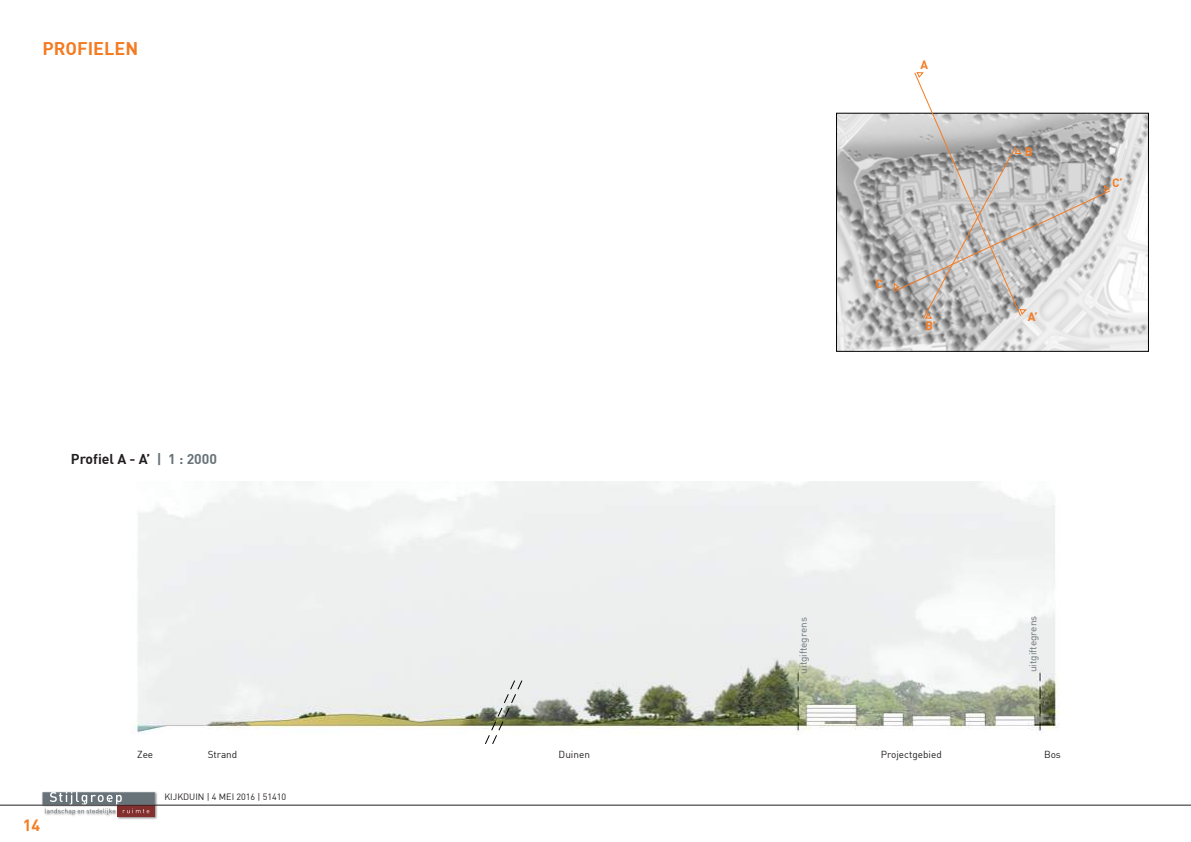
<style>
.page{position:relative;width:1191px;height:842px;background:#fff}
.page>*{position:absolute;margin:0;border:0;box-sizing:border-box;transform-origin:0 0}
.t1{font:700 18px "DIN";color:#f47b21}
.t2{font:700 16px "DIN";color:#f47b21}
.t3{font:700 14px "DIN";color:#231f20}
.t4{font:700 12px "DIN";color:#f47b21}
.t5{font:10px "DIN";color:#231f20}
.t6{font:10px "DIN";color:#687379}
.t7{font:9px "DIN";color:#231f20}
.s1{color:#687379}
</style>
<div class="page">
<img style="left:838px;top:115px;width:308px;height:235px">
<div style="left:836px;top:113px;width:312px;height:239px;border:1px solid #000"></div>
<img style="left:136px;top:482px;width:923px;height:252px">
<svg style="left:892px;top:72px;width:219px;height:248px"></svg>
<img style="left:40px;top:791px;width:118px;height:29px">
<div style="left:117px;top:805px;width:38px;height:12px;background:#822f2e"></div>
<svg style="left:43px;top:792px;width:112px;height:23px"></svg>
<hr style="left:0;top:805px;width:1191px;height:1px;background:#231f20">
<svg style="left:484px;top:679px;width:39px;height:65px"></svg>
<h1 class="t1" style="left:43px;top:37px;width:97px">PROFIELEN</h1>
<h3 class="t3" style="left:71px;top:449px;width:148px">Profiel A - A’ <span class="s1">| 1 : 2000</span></h3>
<p class="t4" style="left:920px;top:57px;width:9px">A</p>
<p class="t4" style="left:875px;top:276px;width:9px">C</p>
<p class="t4" style="left:925px;top:318px;width:13px">B’</p>
<p class="t4" style="left:1024px;top:144px;width:9px">B</p>
<p class="t4" style="left:1027px;top:309px;width:11px">A’</p>
<p class="t4" style="left:1112px;top:174px;width:12px">C’</p>
<h2 class="t2" style="left:23px;top:814px;width:19px">14</h2>
<p class="t6" style="left:797px;top:674px;width:58px;rotate:-90deg">uitgiftegrens</p>
<p class="t6" style="left:1026px;top:672px;width:58px;rotate:-90deg">uitgiftegrens</p>
<p class="t5" style="left:137px;top:748px;width:18px">Zee</p>
<p class="t5" style="left:208px;top:748px;width:31px">Strand</p>
<p class="t5" style="left:558px;top:748px;width:33px">Duinen</p>
<p class="t5" style="left:881px;top:748px;width:62px">Projectgebied</p>
<p class="t5" style="left:1044px;top:748px;width:18px">Bos</p>
<p class="t7" style="left:164px;top:791px;width:123px">KIJKDUIN | 4 MEI 2016 | 51410</p>
</div>
